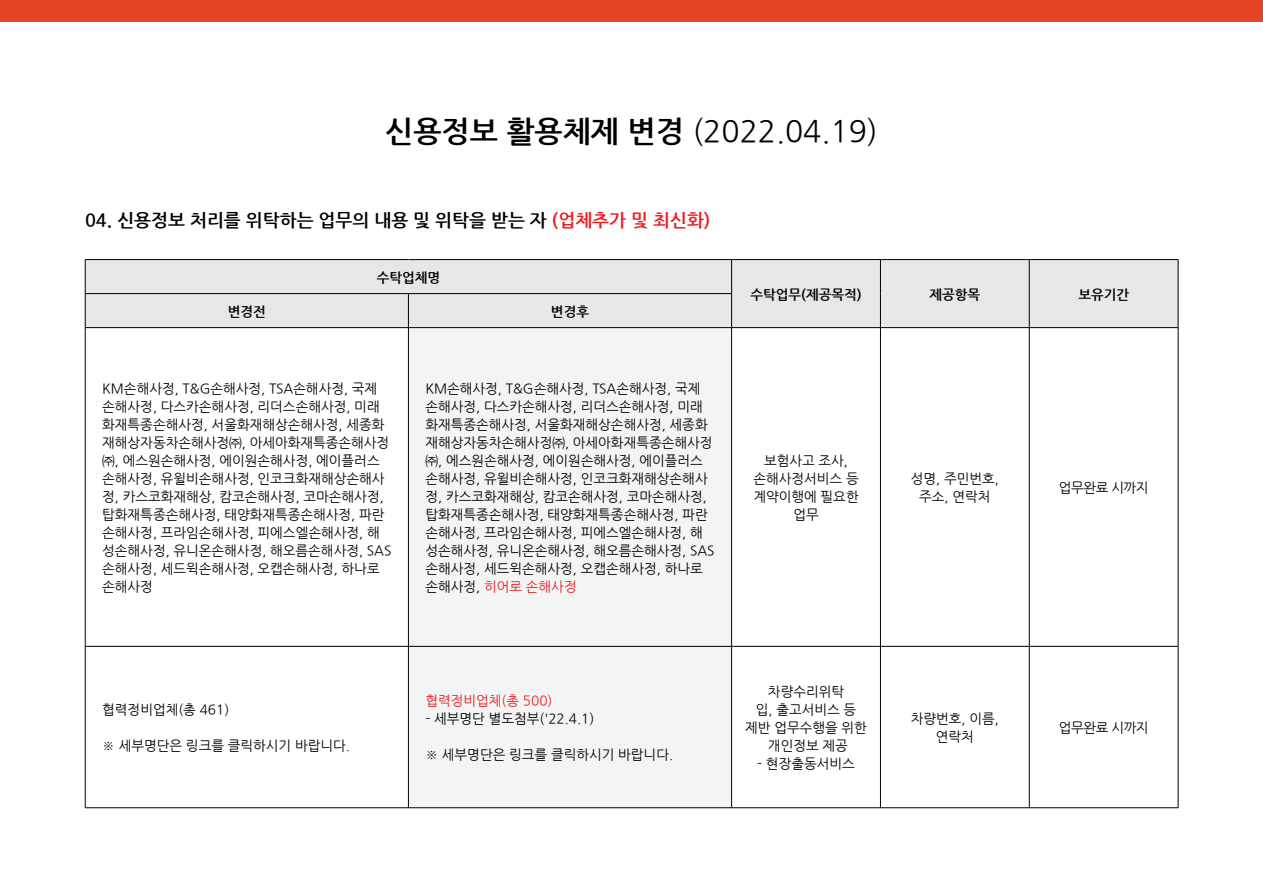
<style>
.page{position:relative;width:1263px;height:893px;background:#fff}
.page>*{position:absolute;margin:0;border:0;box-sizing:border-box;transform-origin:0 0}
.t1{font:30px "Nanum Gothic";color:#000}
.t2{font:700 18px "Nanum Gothic";color:#000}
.t3{font:13.5px/18px "Nanum Gothic";color:#000;text-align:center}
.t4{font:700 13.5px "Nanum Gothic";color:#000}
.t5{font:13.5px "Nanum Gothic";color:#ed1c23}
.s1{font-weight:700}
.s2{color:#ed1c23}
</style>
<div class="page">
<div style="left:0;top:0;width:1263px;height:21px;background:#e74326"></div>
<div style="left:86px;top:260px;width:1092px;height:67px;background:#e6e7e8"></div>
<div style="left:409px;top:328px;width:322px;height:479px;background:#f3f4f4"></div>
<hr style="left:85px;top:259px;width:323px;height:1px;background:#000">
<hr style="left:85px;top:260px;width:1px;height:33px;background:#000">
<hr style="left:408px;top:259px;width:324px;height:1px;background:#000">
<hr style="left:732px;top:259px;width:148px;height:1px;background:#000">
<hr style="left:731px;top:260px;width:1px;height:33px;background:#000">
<hr style="left:880px;top:259px;width:149px;height:1px;background:#000">
<hr style="left:880px;top:260px;width:1px;height:34px;background:#000">
<hr style="left:1029px;top:259px;width:149px;height:1px;background:#000">
<hr style="left:1029px;top:260px;width:1px;height:34px;background:#000">
<hr style="left:1178px;top:260px;width:1px;height:34px;background:#000">
<hr style="left:85px;top:293px;width:323px;height:1px;background:#000">
<hr style="left:85px;top:294px;width:1px;height:33px;background:#000">
<hr style="left:408px;top:293px;width:324px;height:1px;background:#000">
<hr style="left:408px;top:294px;width:1px;height:33px;background:#000">
<hr style="left:731px;top:294px;width:1px;height:33px;background:#000">
<hr style="left:880px;top:294px;width:1px;height:33px;background:#000">
<hr style="left:1029px;top:294px;width:1px;height:33px;background:#000">
<hr style="left:1178px;top:294px;width:1px;height:33px;background:#000">
<hr style="left:85px;top:327px;width:323px;height:1px;background:#000">
<hr style="left:85px;top:328px;width:1px;height:318px;background:#000">
<hr style="left:408px;top:327px;width:324px;height:1px;background:#000">
<hr style="left:408px;top:328px;width:1px;height:318px;background:#000">
<hr style="left:732px;top:327px;width:148px;height:1px;background:#000">
<hr style="left:731px;top:328px;width:1px;height:318px;background:#000">
<hr style="left:880px;top:327px;width:149px;height:1px;background:#000">
<hr style="left:880px;top:328px;width:1px;height:318px;background:#000">
<hr style="left:85px;top:646px;width:323px;height:1px;background:#000">
<hr style="left:85px;top:646px;width:1px;height:161px;background:#000">
<hr style="left:408px;top:646px;width:324px;height:1px;background:#000">
<hr style="left:408px;top:646px;width:1px;height:161px;background:#000">
<hr style="left:732px;top:646px;width:148px;height:1px;background:#000">
<hr style="left:731px;top:646px;width:1px;height:161px;background:#000">
<hr style="left:880px;top:646px;width:149px;height:1px;background:#000">
<hr style="left:880px;top:646px;width:1px;height:161px;background:#000">
<hr style="left:85px;top:807px;width:323px;height:1px;background:#000">
<hr style="left:408px;top:807px;width:324px;height:1px;background:#000">
<hr style="left:732px;top:807px;width:148px;height:1px;background:#000">
<hr style="left:880px;top:807px;width:149px;height:1px;background:#000">
<hr style="left:1029px;top:807px;width:149px;height:1px;background:#000">
<hr style="left:1029px;top:327px;width:149px;height:1px;background:#000">
<hr style="left:1029px;top:328px;width:1px;height:318px;background:#000">
<hr style="left:1178px;top:328px;width:1px;height:318px;background:#000">
<hr style="left:1029px;top:646px;width:149px;height:1px;background:#000">
<hr style="left:1029px;top:646px;width:1px;height:161px;background:#000">
<hr style="left:1178px;top:646px;width:1px;height:161px;background:#000">
<h1 class="t1" style="left:385px;top:117px;width:494px"><span class="s1">신용정보 활용체제 변경</span> (2022.04.19)</h1>
<h2 class="t2" style="left:85px;top:212px;width:627px">04. 신용정보 처리를 위탁하는 업무의 내용 및 위탁을 받는 자 <span class="s2">(업체추가 및 최신화)</span></h2>
<p class="t4" style="left:377px;top:271px;width:65px">수탁업체명</p>
<p class="t4" style="left:228px;top:305px;width:40px">변경전</p>
<p class="t4" style="left:551px;top:305px;width:40px">변경후</p>
<p class="t3" style="left:102px;top:380px;width:291px;text-align:left">KM손해사정, T&amp;G손해사정, TSA손해사정, 국제 손해사정, 다스카손해사정, 리더스손해사정, 미래 화재특종손해사정, 서울화재해상손해사정, 세종화 재해상자동차손해사정㈜, 아세아화재특종손해사정㈜, 에스원손해사정, 에이원손해사정, 에이플러스 손해사정, 유윌비손해사정, 인코크화재해상손해사 정, 카스코화재해상, 캄코손해사정, 코마손해사정, 탑화재특종손해사정, 태양화재특종손해사정, 파란 손해사정, 프라임손해사정, 피에스엘손해사정, 해 성손해사정, 유니온손해사정, 해오름손해사정, SAS 손해사정, 세드윅손해사정, 오캡손해사정, 하나로 손해사정</p>
<p class="t3" style="left:425px;top:380px;width:291px;text-align:left">KM손해사정, T&amp;G손해사정, TSA손해사정, 국제 손해사정, 다스카손해사정, 리더스손해사정, 미래 화재특종손해사정, 서울화재해상손해사정, 세종화 재해상자동차손해사정㈜, 아세아화재특종손해사정㈜, 에스원손해사정, 에이원손해사정, 에이플러스 손해사정, 유윌비손해사정, 인코크화재해상손해사 정, 카스코화재해상, 캄코손해사정, 코마손해사정, 탑화재특종손해사정, 태양화재특종손해사정, 파란 손해사정, 프라임손해사정, 피에스엘손해사정, 해 성손해사정, 유니온손해사정, 해오름손해사정, SAS 손해사정, 세드윅손해사정, 오캡손해사정, 하나로 손해사정, <span class="s2">히어로 손해사정</span></p>
<p class="t4" style="left:750px;top:288px;width:113px">수탁업무(제공목적)</p>
<p class="t4" style="left:929px;top:288px;width:52px">제공항목</p>
<p class="t4" style="left:1078px;top:288px;width:52px">보유기간</p>
<p class="t3" style="left:753px;top:452px;width:107px">보험사고 조사, 손해사정서비스 등 계약이행에 필요한 업무</p>
<p class="t3" style="left:911px;top:470px;width:90px">성명, 주민번호, 주소, 연락처</p>
<p class="t3" style="left:1059px;top:479px;width:91px">업무완료 시까지</p>
<p class="t3" style="left:102px;top:701px;width:128px">협력정비업체(총 461)</p>
<p class="t3" style="left:102px;top:737px;width:249px">※ 세부명단은 링크를 클릭하시기 바랍니다.</p>
<p class="t5" style="left:425px;top:694px;width:128px">협력정비업체(총 500)</p>
<p class="t3" style="left:425px;top:710px;width:170px">- 세부명단 별도첨부('22.4.1)</p>
<p class="t3" style="left:425px;top:746px;width:249px">※ 세부명단은 링크를 클릭하시기 바랍니다.</p>
<p class="t3" style="left:745px;top:683px;width:123px">차량수리위탁<br>입, 출고서비스 등 제반 업무수행을 위한 개인정보 제공</p>
<p class="t3" style="left:757px;top:755px;width:99px">- 현장출동서비스</p>
<p class="t3" style="left:911px;top:710px;width:90px">차량번호, 이름, 연락처</p>
<p class="t3" style="left:1059px;top:719px;width:91px">업무완료 시까지</p>
</div>
